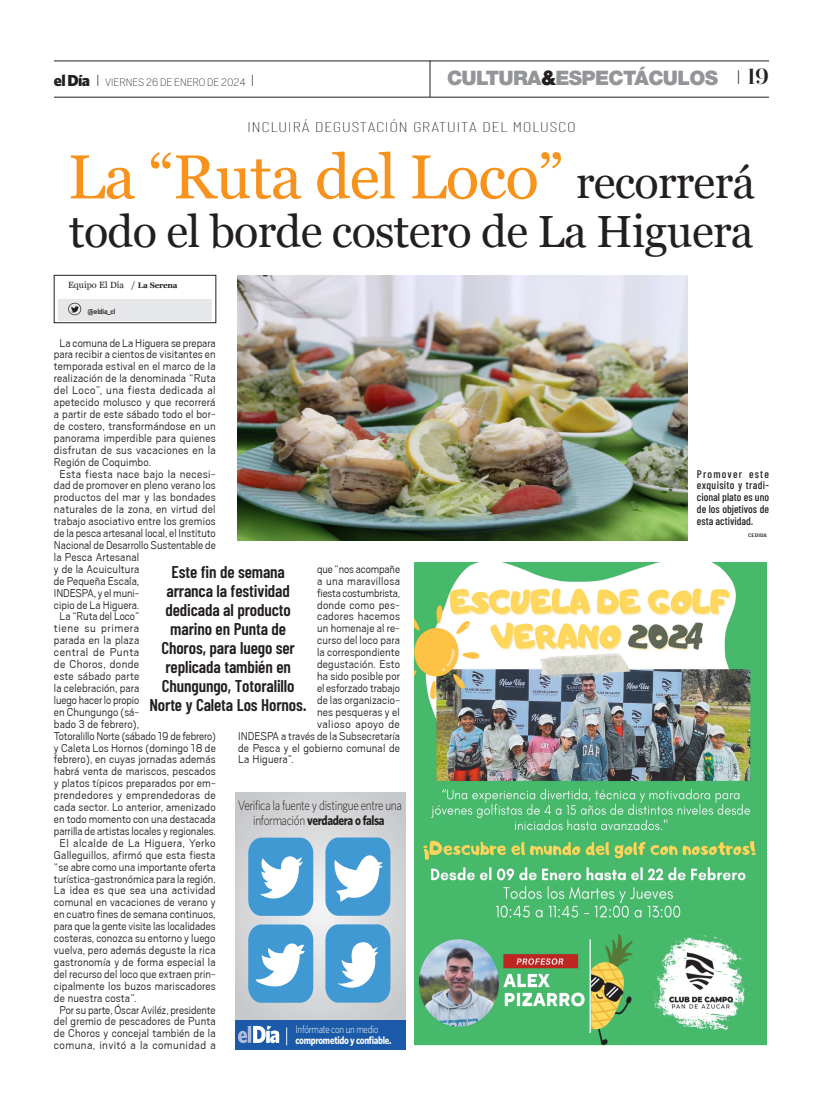
<style>
.page{position:relative;width:823px;height:1106px;background:#fff}
.page>*{position:absolute;margin:0;border:0;box-sizing:border-box;transform-origin:0 0}
.ND_TITULO_CULTURA{font:62px "Georgia";letter-spacing:-.015em;color:#f7931d}
.ND_TITULO_CULTURA-2{font:45px "Georgia";letter-spacing:-.015em;color:#231f20}
.t1{font:600 22px "Prumo Display W00";color:#231f20}
.t2{font:900 20px "Helvetica Neue LT Std";letter-spacing:-.03em;color:#939598}
.BAJADA_SECUNDARIA_20{font:600 17px/19px "Ashley";letter-spacing:-.01em;color:#231f20;text-align:center}
.ND_EPIGRAFE{font:100 14px "Ashley";letter-spacing:.02em;color:#231f20;scale:1.4 1}
.t3{font:300 13.6px/14.5px "Whitney";letter-spacing:-.03em;color:#231f20;text-align:center;scale:.83 1}
.TEXTO_BASE_2021{font:12.5px/11.9px "Scout";letter-spacing:.015em;color:#231f20;text-align:justify}
.TEXTO_BASE_2021-2{font:12.5px "Scout";letter-spacing:-.005em;color:#231f20}
.TEXTO_BASE_2021-3{font:12.5px "Scout";letter-spacing:-.01em;color:#231f20}
.TEXTO_BASE_2021-4{font:12.5px "Scout";letter-spacing:.035em;color:#231f20}
.t4{font:300 12px "Scout";color:#231f20}
.ND_PIE_DE_FOTO{font:500 11px/11.9px "Ashley";color:#231f20;text-align:justify}
.t5{font:700 10.9px/10.8px "Whitney";letter-spacing:-.03em;color:#fff;scale:.83 1}
.ND_NOMBRE_PERRIODIST{font:9px "Georgia";color:#231f20}
.ND_BAJADA_SECUNDARIA{font:700 8px "Scout";letter-spacing:-.015em;color:#231f20}
.ND_CREDITO_DE_FOTO{font:500 5px "Ashley";letter-spacing:.01em;color:#231f20;scale:1.5 1}
.s1{font-family:"Whitney";font-weight:900;font-size:16px}
.s2{font-size:18px}
.s3{color:#231f20}
.s4{font-family:"Scout";font-weight:300}
.s5{font-size:45px;color:#231f20}
.s6{font-weight:700;font-size:8px}
.s7{font-weight:700}
.s8{font-weight:300}
</style>
<div class="page">
<hr style="left:54px;top:97px;width:714px;height:1px;background:#231f20">
<hr style="left:429px;top:61px;width:1px;height:36px;background:#231f20">
<hr style="left:54px;top:61px;width:714px;height:1px;background:#231f20">
<img style="left:414px;top:563px;width:351px;height:482px">
<img style="left:237px;top:275px;width:450px;height:266px">
<div style="left:58px;top:299px;width:153px;height:22px;background:#e6e7e9"></div>
<div style="left:54px;top:275px;width:162px;height:48px;border:1px solid #231f20"></div>
<svg style="left:68px;top:303px;width:13px;height:12px"></svg>
<svg style="left:236px;top:793px;width:169px;height:227px;background:#d1d3d5"></svg>
<svg style="left:248px;top:837px;width:65px;height:78px"></svg>
<svg style="left:325px;top:837px;width:65px;height:78px"></svg>
<svg style="left:248px;top:924px;width:65px;height:78px"></svg>
<svg style="left:325px;top:924px;width:65px;height:78px"></svg>
<div style="left:236px;top:1020px;width:169px;height:29px;background:#1b5aa8"></div>
<svg style="left:238px;top:1025px;width:41px;height:18px"></svg>
<svg style="left:286px;top:1027px;width:1px;height:18px"></svg>
<p class="t4" style="left:54px;top:76px;width:202px"><span class="s1">el Día</span> <span class="s2">I</span> VIERNES 26 DE ENERO DE 2024 <span class="s2">I</span></p>
<p class="t2" style="left:447px;top:66px;width:272px">CULTURA<span class="s3">&amp;</span>ESPECTÁCULOS</p>
<p class="t1" style="left:736px;top:64px;width:34px"><span class="s4">I</span> 19</p>
<p class="ND_EPIGRAFE" style="left:247px;top:118px;width:236px">INCLUIRÁ DEGUSTACIÓN GRATUITA DEL MOLUSCO</p>
<p class="ND_TITULO_CULTURA" style="left:68px;top:139px;width:688px">La “Ruta del Loco” <span class="s5">recorrerá</span></p>
<p class="ND_TITULO_CULTURA-2" style="left:69px;top:205px;width:685px">todo el borde costero de La Higuera</p>
<p class="ND_NOMBRE_PERRIODIST" style="left:68px;top:279px;width:111px">Equipo El Día / <span class="s6">La Serena</span></p>
<p class="ND_BAJADA_SECUNDARIA" style="left:88px;top:307px;width:30px">@eldia_cl</p>
<p class="TEXTO_BASE_2021" style="left:54px;top:337px;width:163px;text-indent:6px">La comuna de La Higuera se prepara para recibir a cientos de visitantes en temporada estival en el marco de la realización de la denominada “Ruta del Loco”, una fiesta dedicada al apetecido molusco y que recorrerá a partir de este sábado todo el bor&shy;de costero, transformándose en un panorama imperdible para quienes disfrutan de sus vacaciones en la Región de Coquimbo.</p>
<p class="TEXTO_BASE_2021" style="left:54px;top:468px;width:163px;text-align:left;text-indent:6px">Esta fiesta nace bajo la necesi&shy;dad de promover en pleno verano los productos del mar y las bondades naturales de la zona, en virtud del trabajo asociativo entre los gremios de la pesca artesanal local, el Instituto<br>Nacional de Desarrollo Sustentable de la Pesca Artesanal<br>y de la Acuicultura<br>de Pequeña Escala,<br>INDESPA, y el muni-<br>cipio de La Higuera.</p>
<p class="TEXTO_BASE_2021" style="left:54px;top:611px;width:163px;text-align:left;text-indent:6px">La “Ruta del Loco”<br>tiene su primera<br>parada en la plaza<br>central de Punta<br>de Choros, donde<br>este sábado parte<br>la celebración, para<br>luego hacer lo propio<br>en Chungungo (sá-<br>bado 3 de febrero),<br>Totoralillo Norte (sábado 19 de febrero) y Caleta Los Hornos (domingo 18 de febrero), en cuyas jornadas además habrá venta de mariscos, pescados y platos típicos preparados por em&shy;prendedores y emprendedoras de cada sector. Lo anterior, amenizado en todo momento con una destacada parrilla de artistas locales y regionales.</p>
<p class="TEXTO_BASE_2021" style="left:54px;top:837px;width:163px;text-indent:6px">El alcalde de La Higuera, Yerko Galleguillos, afirmó que esta fiesta “se abre como una importante oferta turística-gastronómica para la región.<br>La idea es que sea una actividad comunal en vacaciones de verano y en cuatro fines de semana continuos, para que la gente visite las localidades costeras, conozca su entorno y luego vuelva, pero además deguste la rica gastronomía y de forma especial la del recurso del loco que extraen prin&shy;cipalmente los buzos mariscadores de nuestra costa”.</p>
<p class="TEXTO_BASE_2021" style="left:54px;top:1003px;width:163px;text-align:center">Por su parte, Óscar Aviléz, presidente del gremio de pescadores de Punta de Choros y concejal también de la comuna, invitó a la comunidad a</p>
<p class="TEXTO_BASE_2021-2" style="left:317px;top:563px;width:84px">que “nos acompañe</p>
<p class="TEXTO_BASE_2021" style="left:317px;top:575px;width:84px">a una maravillosa</p>
<p class="TEXTO_BASE_2021-3" style="left:317px;top:586px;width:84px">fiesta costumbrista,</p>
<p class="TEXTO_BASE_2021" style="left:317px;top:599px;width:84px">donde como pes-</p>
<p class="TEXTO_BASE_2021" style="left:317px;top:611px;width:84px">cadores hacemos</p>
<p class="TEXTO_BASE_2021" style="left:317px;top:622px;width:84px">un homenaje al re-</p>
<p class="TEXTO_BASE_2021" style="left:317px;top:634px;width:84px">curso del loco para</p>
<p class="TEXTO_BASE_2021" style="left:317px;top:646px;width:84px">la correspondiente</p>
<p class="TEXTO_BASE_2021" style="left:317px;top:658px;width:84px">degustación. Esto</p>
<p class="TEXTO_BASE_2021" style="left:317px;top:670px;width:84px">ha sido posible por</p>
<p class="TEXTO_BASE_2021-2" style="left:317px;top:682px;width:84px">el esforzado trabajo</p>
<p class="TEXTO_BASE_2021" style="left:317px;top:694px;width:84px">de las organizacio-</p>
<p class="TEXTO_BASE_2021" style="left:317px;top:706px;width:84px">nes pesqueras y el</p>
<p class="TEXTO_BASE_2021-4" style="left:317px;top:717px;width:84px">valioso apoyo de</p>
<p class="TEXTO_BASE_2021" style="left:238px;top:730px;width:163px">INDESPA a través de la Subsecretaría</p>
<p class="TEXTO_BASE_2021" style="left:238px;top:742px;width:163px">de Pesca y el gobierno comunal de</p>
<p class="TEXTO_BASE_2021" style="left:238px;top:753px;width:57px">La Higuera”.</p>
<p class="BAJADA_SECUNDARIA_20" style="left:149px;top:562px;width:159px">Este fin de semana arranca la festividad dedicada al producto marino en Punta de<br>Choros, para luego ser replicada también en<br>Chungungo, Totoralillo<br>Norte y Caleta Los Hornos.</p>
<p class="t3" style="left:238px;top:798px;width:199px">Verifica la fuente y distingue entre una información <span class="s7">verdadera o falsa</span></p>
<p class="t5" style="left:295px;top:1023px;width:117px"><span class="s8">Infórmate con un medio </span>comprometido y confiable.</p>
<p class="ND_PIE_DE_FOTO" style="left:696px;top:467px;width:74px">Promover este exquisito y tradi&shy;cional plato es uno de los objetivos de esta actividad.</p>
<p class="ND_CREDITO_DE_FOTO" style="left:747px;top:532px;width:14px">CEDIDA</p>
</div>
